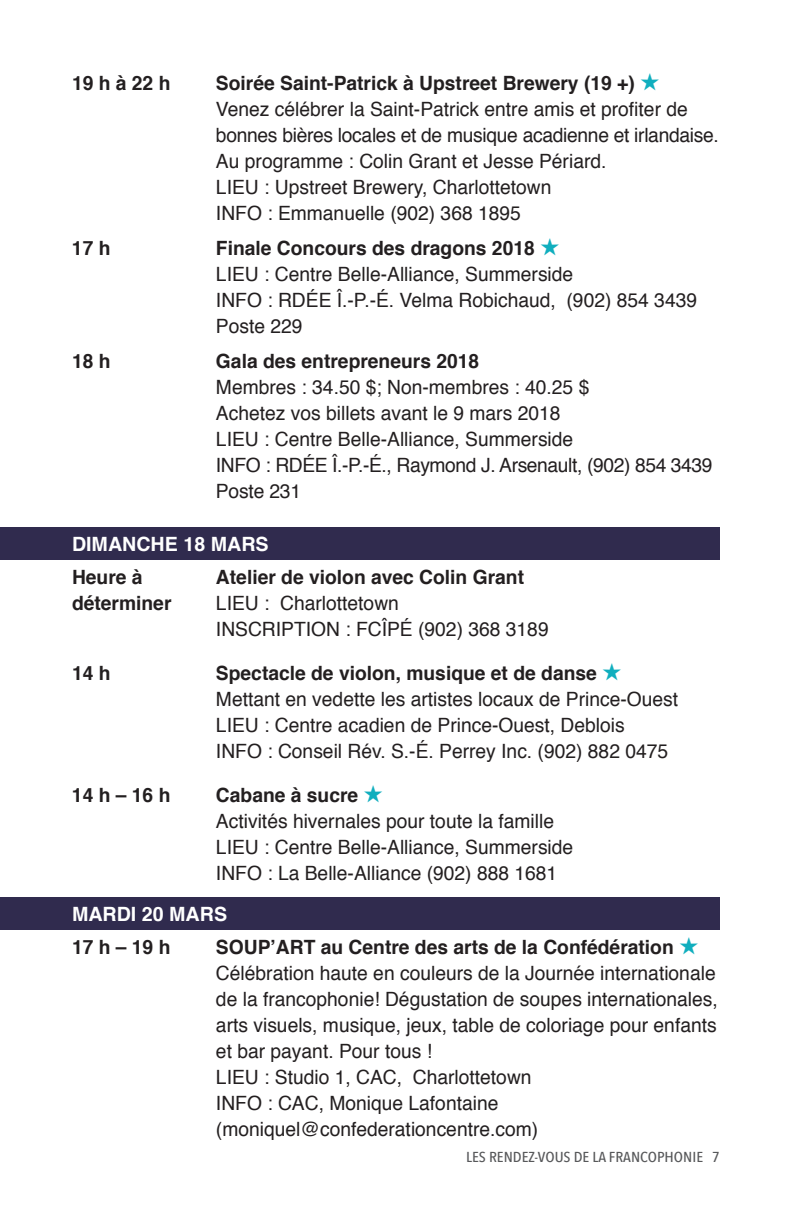
<style>
.page{position:relative;width:792px;height:1224px;background:#fff}
.page>*{position:absolute;margin:0;border:0;box-sizing:border-box;transform-origin:0 0}
.t1{font:19.6px/26px "Helvetica";color:#231f20}
.t2{font:700 19.6px "Helvetica";color:#231f20}
.t3{font:700 19.6px "Helvetica";color:#fff}
.t4{font:500 14.4px "Avenir Next Condensed";color:#57585a;scale:1.11 1}
.s1{font-weight:700}
.s2{color:#10aebe}
</style>
<div class="page">
<div style="left:0;top:527px;width:720px;height:32px;background:#302b4e"></div>
<div style="left:0;top:897px;width:720px;height:33px;background:#302b4e"></div>
<p class="t2" style="left:72px;top:68px;width:100px">19 h à 22 h</p>
<p class="t1" style="left:216px;top:71px;width:504px"><span class="s1">Soirée Saint-Patrick à Upstreet Brewery (19 +)</span> <span class="s2">★<br></span>Venez célébrer la Saint-Patrick entre amis et profiter de bonnes bières locales et de musique acadienne et irlandaise.<br>Au programme : Colin Grant et Jesse Périard.<br>LIEU : Upstreet Brewery, Charlottetown<br>INFO : Emmanuelle (902) 368 1895</p>
<p class="t2" style="left:72px;top:233px;width:40px">17 h</p>
<p class="t1" style="left:216px;top:236px;width:483px"><span class="s1">Finale Concours des dragons 2018</span> <span class="s2">★<br></span>LIEU : Centre Belle-Alliance, Summerside<br>INFO : RDÉE Î.-P.-É. Velma Robichaud, (902) 854 3439<br>Poste 229</p>
<p class="t2" style="left:72px;top:346px;width:40px">18 h</p>
<p class="t2" style="left:216px;top:346px;width:265px">Gala des entrepreneurs 2018</p>
<p class="t1" style="left:216px;top:375px;width:498px">Membres : 34.50 $; Non-membres : 40.25 $<br>Achetez vos billets avant le 9 mars 2018<br>LIEU : Centre Belle-Alliance, Summerside<br>INFO : RDÉE Î.-P.-É., Raymond J. Arsenault, (902) 854 3439<br>Poste 231</p>
<p class="t3" style="left:72px;top:529px;width:198px">DIMANCHE 18 MARS</p>
<p class="t2" style="left:72px;top:562px;width:72px">Heure à</p>
<p class="t2" style="left:216px;top:562px;width:310px">Atelier de violon avec Colin Grant</p>
<p class="t2" style="left:72px;top:588px;width:101px">déterminer</p>
<p class="t1" style="left:216px;top:591px;width:334px">LIEU : Charlottetown<br>INSCRIPTION : FCÎPÉ (902) 368 3189</p>
<p class="t2" style="left:72px;top:658px;width:40px">14 h</p>
<p class="t1" style="left:216px;top:661px;width:464px"><span class="s1">Spectacle de violon, musique et de danse</span> <span class="s2">★ </span>Mettant en vedette les artistes locaux de Prince-Ouest LIEU : Centre acadien de Prince-Ouest, Deblois<br>INFO : Conseil Rév. S.-É. Perrey Inc. (902) 882 0475</p>
<p class="t2" style="left:72px;top:780px;width:100px">14 h – 16 h</p>
<p class="t1" style="left:216px;top:783px;width:359px"><span class="s1">Cabane à sucre</span> <span class="s2">★<br></span>Activités hivernales pour toute la famille LIEU : Centre Belle-Alliance, Summerside INFO : La Belle-Alliance (902) 888 1681</p>
<p class="t3" style="left:72px;top:898px;width:157px">MARDI 20 MARS</p>
<p class="t2" style="left:72px;top:931px;width:100px">17 h – 19 h</p>
<p class="t1" style="left:216px;top:935px;width:503px"><span class="s1">SOUP’ART au Centre des arts de la Confédération</span> <span class="s2">★ </span>Célébration haute en couleurs de la Journée internationale de la francophonie! Dégustation de soupes internationales, arts visuels, musique, jeux, table de coloriage pour enfants et bar payant. Pour tous !<br>LIEU : Studio 1, CAC, Charlottetown<br>INFO : CAC, Monique Lafontaine (moniquel@confederationcentre.com)</p>
<p class="t4" style="left:466px;top:1149px;width:230px">LES RENDEZ-VOUS DE LA FRANCOPHONIE 7</p>
</div>
